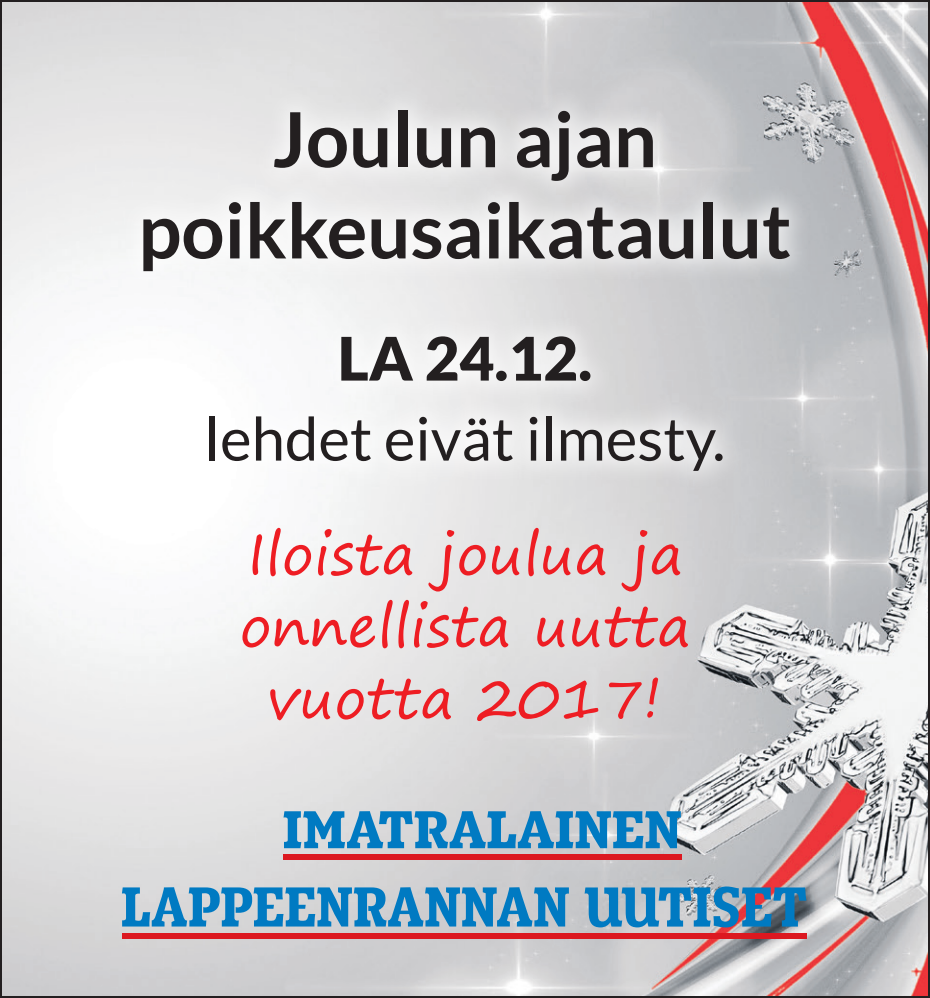
<style>
.page{position:relative;width:930px;height:998px;background:#fff}
.page>*{position:absolute;margin:0;border:0;box-sizing:border-box;transform-origin:0 0}
.t1{font:700 76px "Lato";color:#231f20}
.t2{font:60px "Lato";color:#231f20}
.t3{font:900 60px "Lato";color:#231f20}
.t4{font:56px/72px "Segoe Print";color:#ee1d23;text-align:center}
</style>
<div class="page">
<img style="left:3px;top:3px;width:924px;height:992px">
<svg style="left:122px;top:887px;width:447px;height:39px;background:#5ca0c9"></svg>
<svg style="left:584px;top:886px;width:222px;height:41px;background:#5893ba"></svg>
<div style="left:122px;top:933px;width:684px;height:5px;background:#dc1820"></div>
<svg style="left:283px;top:811px;width:398px;height:37px;background:#5ba0ca"></svg>
<div style="left:283px;top:854px;width:398px;height:5px;background:#dc1820"></div>
<div style="left:116px;top:86px;width:697px;height:210px;background:#fff;opacity:.75"></div>
<div style="left:183px;top:313px;width:564px;height:181px;background:#fff;opacity:.75"></div>
<p class="t1" style="left:273px;top:96px;width:386px">Joulun ajan</p>
<p class="t1" style="left:138px;top:187px;width:654px">poikkeusaikataulut</p>
<p class="t3" style="left:338px;top:323px;width:256px">LA 24.12.</p>
<p class="t2" style="left:205px;top:405px;width:522px">lehdet eivät ilmesty.</p>
<p class="t4" style="left:247px;top:517px;width:437px">Iloista joulua ja</p>
<p class="t4" style="left:239px;top:589px;width:453px">onnellista uutta vuotta 2017!</p>
</div>
